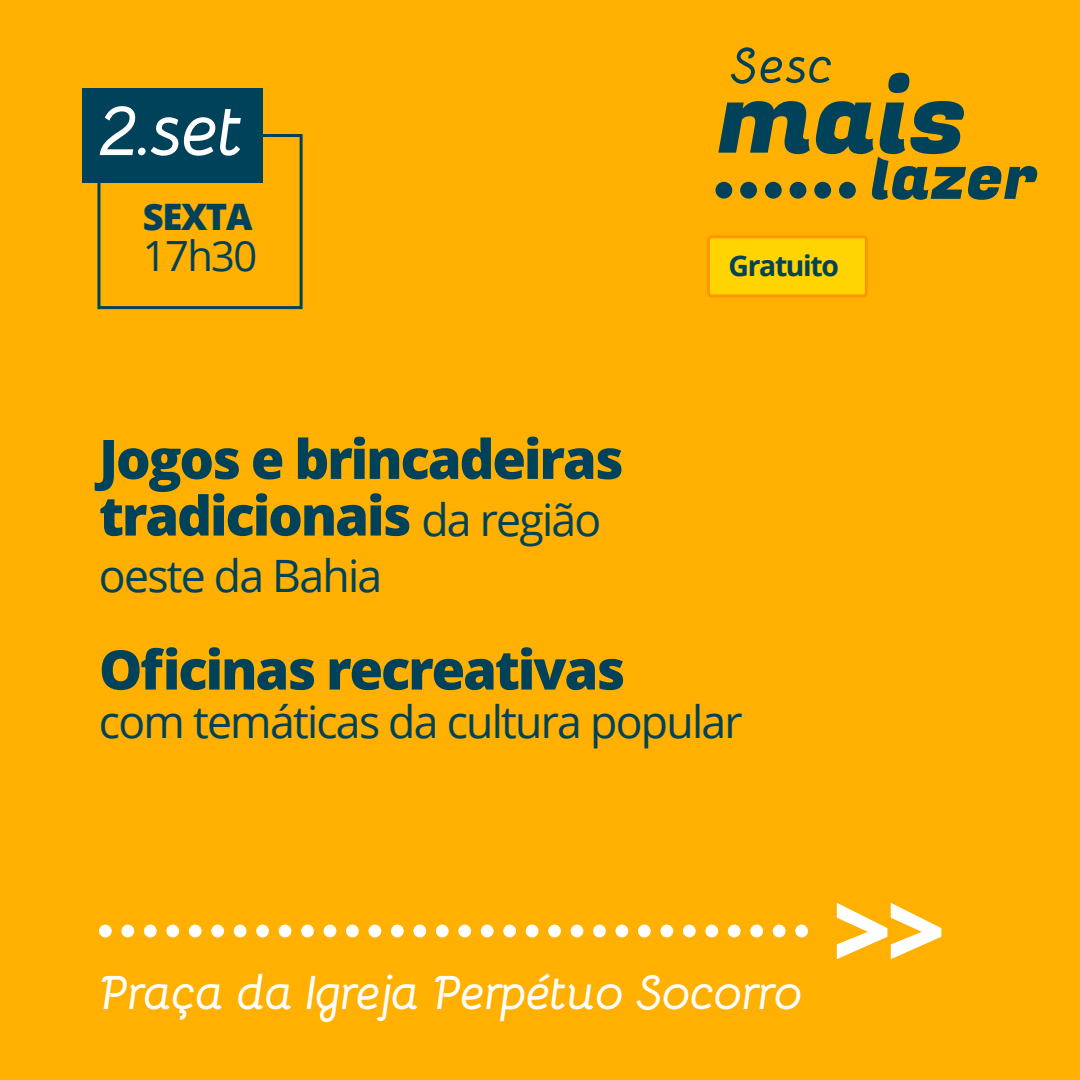
<style>
.page{position:relative;width:1080px;height:1080px;background:#ffb000}
.page>*{position:absolute;margin:0;border:0;box-sizing:border-box;transform-origin:0 0}
.t1{font:italic 700 73.1px "Bellota";color:#fff}
.t2{font:800 54.5px/56.6px "Open Sans";letter-spacing:-.04em;color:#004259}
.t3{font:italic 700 48.2px "Bellota";letter-spacing:-.04em;color:#fff}
.t4{font:44.6px "Open Sans";letter-spacing:-.04em;color:#004259}
.t5{font:41.7px "Open Sans";letter-spacing:-.04em;color:#004259}
.t6{font:800 36.4px "Open Sans";letter-spacing:-.04em;color:#004259}
.t7{font:700 28.4px "Open Sans";letter-spacing:-.05em;color:#004259}
.s1{font-weight:400;font-size:44.6px}
</style>
<div class="page">
<svg style="left:888px;top:73px;width:21px;height:20px"></svg>
<svg style="left:718px;top:101px;width:92px;height:53px"></svg>
<div style="left:740px;top:182px;width:17px;height:17px;background:#004259;border-radius:50%"></div>
<div style="left:715px;top:182px;width:17px;height:17px;background:#004259;border-radius:50%"></div>
<div style="left:765px;top:182px;width:17px;height:17px;background:#004259;border-radius:50%"></div>
<div style="left:790px;top:182px;width:16px;height:17px;background:#004259;border-radius:50%"></div>
<svg style="left:814px;top:182px;width:17px;height:17px"></svg>
<svg style="left:816px;top:101px;width:221px;height:99px"></svg>
<svg style="left:731px;top:47px;width:24px;height:37px"></svg>
<svg style="left:761px;top:57px;width:70px;height:26px"></svg>
<div style="left:97px;top:134px;width:206px;height:175px;border:3px solid #004259"></div>
<div style="left:82px;top:88px;width:181px;height:94px;background:#004259"></div>
<svg style="left:837px;top:903px;width:104px;height:56px"></svg>
<div style="left:99px;top:925px;width:13px;height:12px;background:#fff;border-radius:50%"></div>
<div style="left:121px;top:925px;width:13px;height:12px;background:#fff;border-radius:50%"></div>
<div style="left:144px;top:925px;width:13px;height:12px;background:#fff;border-radius:50%"></div>
<div style="left:166px;top:925px;width:13px;height:12px;background:#fff;border-radius:50%"></div>
<div style="left:189px;top:925px;width:13px;height:12px;background:#fff;border-radius:50%"></div>
<div style="left:211px;top:925px;width:13px;height:12px;background:#fff;border-radius:50%"></div>
<div style="left:234px;top:925px;width:13px;height:12px;background:#fff;border-radius:50%"></div>
<div style="left:256px;top:925px;width:13px;height:12px;background:#fff;border-radius:50%"></div>
<div style="left:279px;top:925px;width:12px;height:12px;background:#fff;border-radius:50%"></div>
<div style="left:301px;top:925px;width:13px;height:12px;background:#fff;border-radius:50%"></div>
<div style="left:324px;top:925px;width:12px;height:12px;background:#fff;border-radius:50%"></div>
<div style="left:346px;top:925px;width:13px;height:12px;background:#fff;border-radius:50%"></div>
<div style="left:368px;top:925px;width:13px;height:12px;background:#fff;border-radius:50%"></div>
<div style="left:391px;top:925px;width:13px;height:12px;background:#fff;border-radius:50%"></div>
<div style="left:413px;top:925px;width:13px;height:12px;background:#fff;border-radius:50%"></div>
<div style="left:436px;top:925px;width:13px;height:12px;background:#fff;border-radius:50%"></div>
<div style="left:458px;top:925px;width:13px;height:12px;background:#fff;border-radius:50%"></div>
<div style="left:481px;top:925px;width:13px;height:12px;background:#fff;border-radius:50%"></div>
<div style="left:503px;top:925px;width:13px;height:12px;background:#fff;border-radius:50%"></div>
<div style="left:526px;top:925px;width:12px;height:12px;background:#fff;border-radius:50%"></div>
<div style="left:548px;top:925px;width:13px;height:12px;background:#fff;border-radius:50%"></div>
<div style="left:571px;top:925px;width:12px;height:12px;background:#fff;border-radius:50%"></div>
<div style="left:593px;top:925px;width:13px;height:12px;background:#fff;border-radius:50%"></div>
<div style="left:616px;top:925px;width:12px;height:12px;background:#fff;border-radius:50%"></div>
<div style="left:638px;top:925px;width:13px;height:12px;background:#fff;border-radius:50%"></div>
<div style="left:660px;top:925px;width:13px;height:12px;background:#fff;border-radius:50%"></div>
<div style="left:683px;top:925px;width:13px;height:12px;background:#fff;border-radius:50%"></div>
<div style="left:705px;top:925px;width:13px;height:12px;background:#fff;border-radius:50%"></div>
<div style="left:728px;top:925px;width:13px;height:12px;background:#fff;border-radius:50%"></div>
<div style="left:750px;top:925px;width:13px;height:12px;background:#fff;border-radius:50%"></div>
<div style="left:773px;top:925px;width:13px;height:12px;background:#fff;border-radius:50%"></div>
<div style="left:795px;top:925px;width:13px;height:12px;background:#fff;border-radius:50%"></div>
<svg style="left:707px;top:235px;width:161px;height:62px;background:#fc0"></svg>
<h1 class="t1" style="left:99px;top:71px;width:148px">2.set</h1>
<p class="t6" style="left:143px;top:189px;width:111px">SEXTA</p>
<p class="t5" style="left:143px;top:228px;width:116px">17h30</p>
<p class="t2" style="left:99px;top:428px;width:526px">Jogos e brincadeiras tradicionais <span class="s1">da região</span></p>
<p class="t4" style="left:99px;top:545px;width:285px">oeste da Bahia</p>
<p class="t7" style="left:729px;top:246px;width:112px">Gratuito</p>
<p class="t2" style="left:99px;top:639px;width:528px">Oficinas recreativas</p>
<p class="t4" style="left:99px;top:691px;width:645px">com temáticas da cultura popular</p>
<p class="t3" style="left:99px;top:954px;width:706px">Praça da Igreja Perpétuo Socorro</p>
</div>
